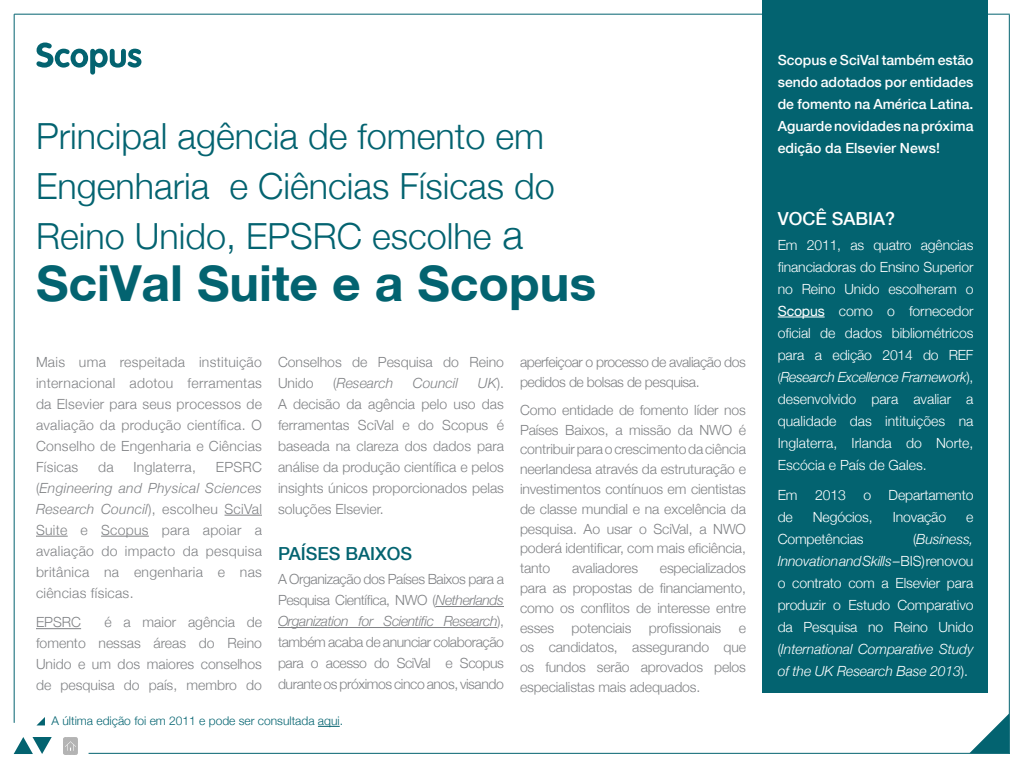
<style>
.page{position:relative;width:1024px;height:768px;background:#fff}
.page>*{position:absolute;margin:0;border:0;box-sizing:border-box;transform-origin:0 0}
.t1{font:700 50px "Helvetica Neue FC";color:#036370}
.t2{font:300 36px/50px "Helvetica Neue";color:#036370}
.t3{font:500 18px "Helvetica Neue";color:#036370}
.t4{font:500 18px "Helvetica Neue";color:#fff}
.t5{font:300 14px/21px "Helvetica Neue";color:#808285;text-align:justify}
.t6{font:300 14px/22px "Helvetica Neue";letter-spacing:-.01em;color:#fff;text-align:justify}
.t7{font:500 14px/22px "Helvetica Neue";color:#fff;text-align:justify}
.t8{font:300 14px/19.8px "Helvetica Neue";letter-spacing:-.03em;color:#808285}
.t9{font:italic 300 14px "Helvetica Neue";color:#808285}
.t10{font:300 14px "Helvetica Neue";letter-spacing:.02em;color:#808285}
.t11{font:300 12px "Helvetica Neue";color:#036370}
.s1{font-size:40px}
.s2{font-style:italic}
.s3{font-style:normal}
.s4{font-weight:400}
.s5{font-size:12px}
</style>
<div class="page">
<hr style="left:14px;top:14px;width:1px;height:709px;background:#036370">
<hr style="left:89px;top:753px;width:921px;height:1px;background:#036370">
<hr style="left:14px;top:14px;width:996px;height:1px;background:#036370">
<hr style="left:1009px;top:15px;width:1px;height:739px;background:#036370">
<svg style="left:969px;top:713px;width:40px;height:40px"></svg>
<svg style="left:36px;top:43px;width:105px;height:32px"></svg>
<svg style="left:318px;top:726px;width:22px;height:1px"></svg>
<svg style="left:37px;top:717px;width:8px;height:8px"></svg>
<hr style="left:225px;top:515px;width:37px;height:1px;background:#808285">
<hr style="left:36px;top:536px;width:32px;height:1px;background:#808285">
<hr style="left:101px;top:536px;width:48px;height:1px;background:#808285">
<hr style="left:36px;top:628px;width:45px;height:1px;background:#808285">
<div style="left:762px;top:0;width:226px;height:692px;background:#036370"></div>
<hr style="left:778px;top:317px;width:47px;height:1px;background:#fff">
<hr style="left:436px;top:606px;width:68px;height:1px;background:#808285">
<hr style="left:278px;top:627px;width:219px;height:1px;background:#808285">
<svg style="left:14px;top:737px;width:38px;height:17px"></svg>
<img style="left:63px;top:737px;width:14px;height:17px">
<h2 class="t2" style="left:36px;top:109px;width:520px">Principal agência de fomento em<br>Engenharia e Ciências Físicas do<br>Reino Unido, EPSRC escolhe <span class="s1">a</span></h2>
<h1 class="t1" style="left:36px;top:252px;width:562px">SciVal Suite e a Scopus</h1>
<p class="t5" style="left:36px;top:350px;width:228px">Mais uma respeitada instituição internacional adotou ferramentas da Elsevier para seus processos de avaliação da produção científica. O Conselho de Engenharia e Ciências Físicas</p>
<p class="t5" style="left:36px;top:455px;width:228px;text-indent:180px">EPSRC (<span class="s2">Engineering and Physical Sciences Research Council</span>), escolheu SciVal Suite e Scopus para apoiar a avaliação do impacto da pesquisa britânica na engenharia e nas ciências físicas.</p>
<p class="t5" style="left:36px;top:611px;width:47px">EPSRC</p>
<p class="t5" style="left:98px;top:455px;width:17px">da</p>
<p class="t10" style="left:134px;top:455px;width:64px">Inglaterra,</p>
<p class="t5" style="left:36px;top:611px;width:228px;text-indent:69px">é a maior agência de fomento nessas áreas do Reino Unido e um dos maiores conselhos de pesquisa do país, membro do</p>
<p class="t5" style="left:278px;top:350px;width:228px">Conselhos de Pesquisa do Reino<br>Unido</p>
<p class="t5" style="left:278px;top:371px;width:228px;text-indent:200px"><span class="s2">UK</span>).<br>A decisão da agência pelo uso das ferramentas SciVal e do Scopus é baseada na clareza dos dados para análise da produção científica e pelos insights únicos proporcionados pelas soluções Elsevier.</p>
<p class="t3" style="left:278px;top:539px;width:136px">PAÍSES BAIXOS</p>
<p class="t5" style="left:278px;top:568px;width:228px">A Organização dos Países Baixos para a Pesquisa Científica, NWO (<span class="s2">Netherlands Organization for Scientific Research</span>), também acaba de anunciar colaboração para o acesso do SciVal e Scopus durante os próximos cinco anos, visando</p>
<p class="t9" style="left:333px;top:372px;width:61px"><span class="s3">(</span>Research</p>
<p class="t9" style="left:413px;top:372px;width:47px">Council</p>
<p class="t11" style="left:52px;top:711px;width:293px">A última edição foi em 2011 e pode ser consultada aqui.</p>
<p class="t8" style="left:520px;top:351px;width:227px">aperfeiçoar o processo de avaliação dos pedidos de bolsas de pesquisa.</p>
<p class="t5" style="left:520px;top:399px;width:228px;line-height:19.8px">Como entidade de fomento líder nos Países Baixos, a missão da NWO é contribuir para o crescimento da ciência neerlandesa através da estruturação e investimentos contínuos em cientistas de classe mundial e na excelência da pesquisa. Ao usar o SciVal, a NWO poderá identificar, com mais eficiência, tanto</p>
<p class="t5" style="left:520px;top:558px;width:228px;line-height:19.8px;text-indent:140px">especializados para as propostas de financiamento, como os conflitos de interesse entre esses potenciais profissionais e os candidatos, assegurando que os fundos serão aprovados pelos especialistas mais adequados.</p>
<p class="t5" style="left:572px;top:557px;width:68px">avaliadores</p>
<p class="t7" style="left:778px;top:48px;width:197px">Scopus e SciVal também estão sendo adotados por entidades de fomento na América Latina.<br>Aguarde novidades na próxima edição da Elsevier News!</p>
<p class="t4" style="left:778px;top:204px;width:119px">VOCÊ SABIA?</p>
<p class="t6" style="left:778px;top:233px;width:197px">Em 2011, as quatro agências financiadoras do Ensino Superior no Reino Unido escolheram o <span class="s4">Scopus</span> como o fornecedor oficial de dados bibliométricos para a edição 2014 do REF <span class="s5">(</span><span class="s2">Research Excellence Framework</span>), desenvolvido para avaliar a qualidade das intituições na Inglaterra, Irlanda do Norte, Escócia e País de Gales.</p>
<p class="t6" style="left:778px;top:483px;width:21px">Em</p>
<p class="t6" style="left:815px;top:483px;width:32px">2013</p>
<p class="t6" style="left:863px;top:483px;width:9px">o</p>
<p class="t6" style="left:889px;top:483px;width:86px">Departamento</p>
<p class="t6" style="left:778px;top:505px;width:17px">de</p>
<p class="t6" style="left:813px;top:505px;width:61px">Negócios,</p>
<p class="t6" style="left:893px;top:505px;width:55px">Inovação</p>
<p class="t6" style="left:966px;top:505px;width:9px">e</p>
<p class="t6" style="left:778px;top:527px;width:87px">Competências</p>
<p class="t6" style="left:778px;top:527px;width:197px;text-indent:135px">(<span class="s2">Business, Innovation and Skills</span> – BIS) renovou o contrato com a Elsevier para produzir o Estudo Comparativo da Pesquisa no Reino Unido (<span class="s2">International Comparative Study of the UK Research Base 2013</span>).</p>
</div>
